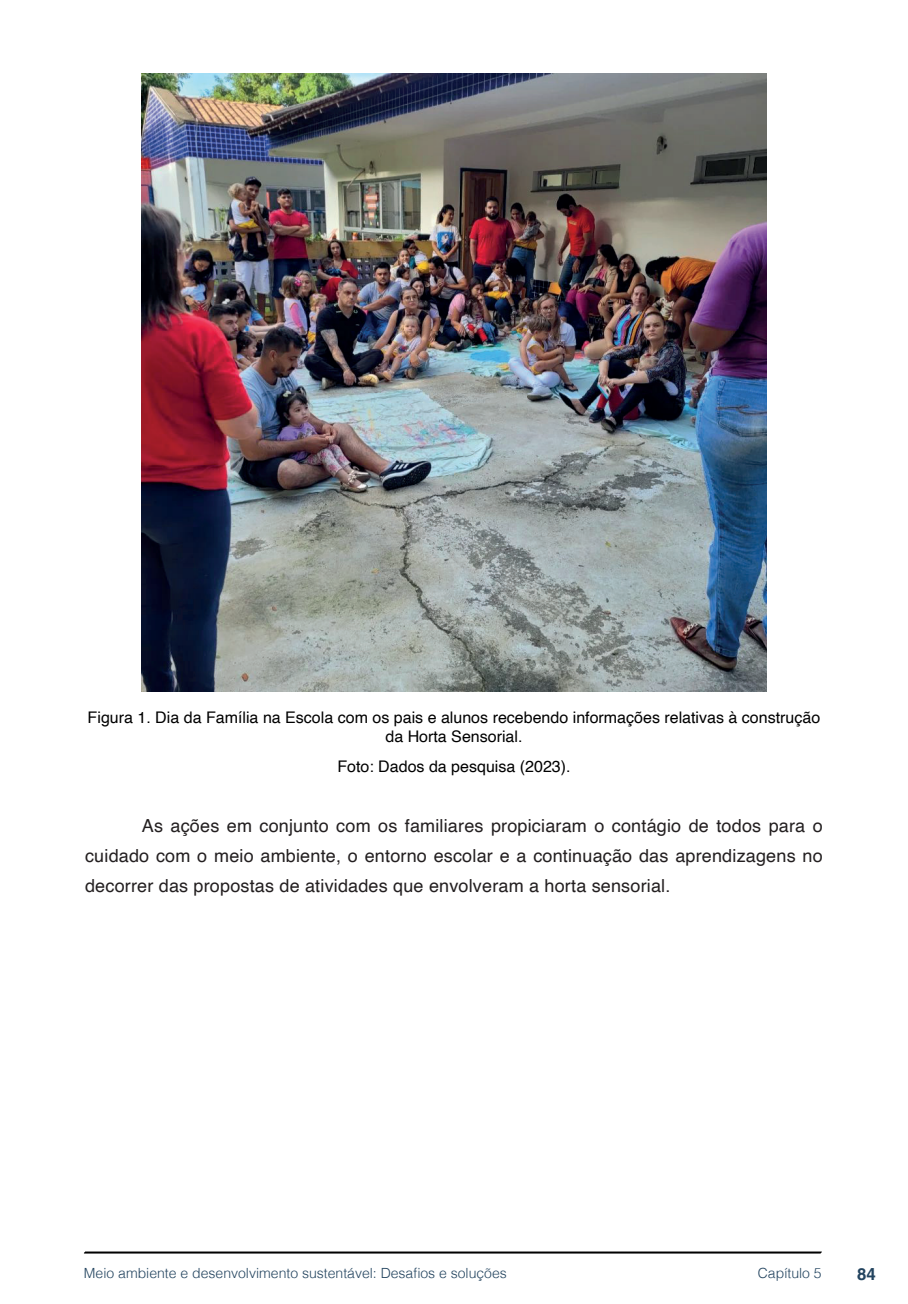
<style>
.page{position:relative;width:908px;height:1304px;background:#fff}
.page>*{position:absolute;margin:0;border:0;box-sizing:border-box;transform-origin:0 0}
.txt{font:18px/30px "Helvetica";letter-spacing:.01em;color:#231f20;text-align:justify}
.t1{font:700 16.8px "Helvetica";color:#23445f}
.imagens_graf_tab{font:16px/19.2px "Helvetica";color:#000;text-align:center}
.t2{font:300 14px "Helvetica";color:#23445f}
</style>
<div class="page">
<svg style="left:84px;top:1251px;width:737px;height:3px;background:#515151"></svg>
<img style="left:141px;top:74px;width:625px;height:618px">
<p class="imagens_graf_tab" style="left:88px;top:708px;width:733px">Figura 1. Dia da Família na Escola com os pais e alunos recebendo informações relativas à construção da Horta Sensorial.</p>
<p class="imagens_graf_tab" style="left:337px;top:757px;width:235px">Foto: Dados da pesquisa (2023).</p>
<p class="txt" style="left:85px;top:811px;width:738px;text-indent:57px">As ações em conjunto com os familiares propiciaram o contágio de todos para o cuidado com o meio ambiente, o entorno escolar e a continuação das aprendizagens no decorrer das propostas de atividades que envolveram a horta sensorial.</p>
<p class="t2" style="left:84px;top:1261px;width:424px">Meio ambiente e desenvolvimento sustentável: Desafios e soluções</p>
<p class="t2" style="left:757px;top:1261px;width:65px">Capítulo 5</p>
<p class="t1" style="left:856px;top:1264px;width:20px">84</p>
</div>
